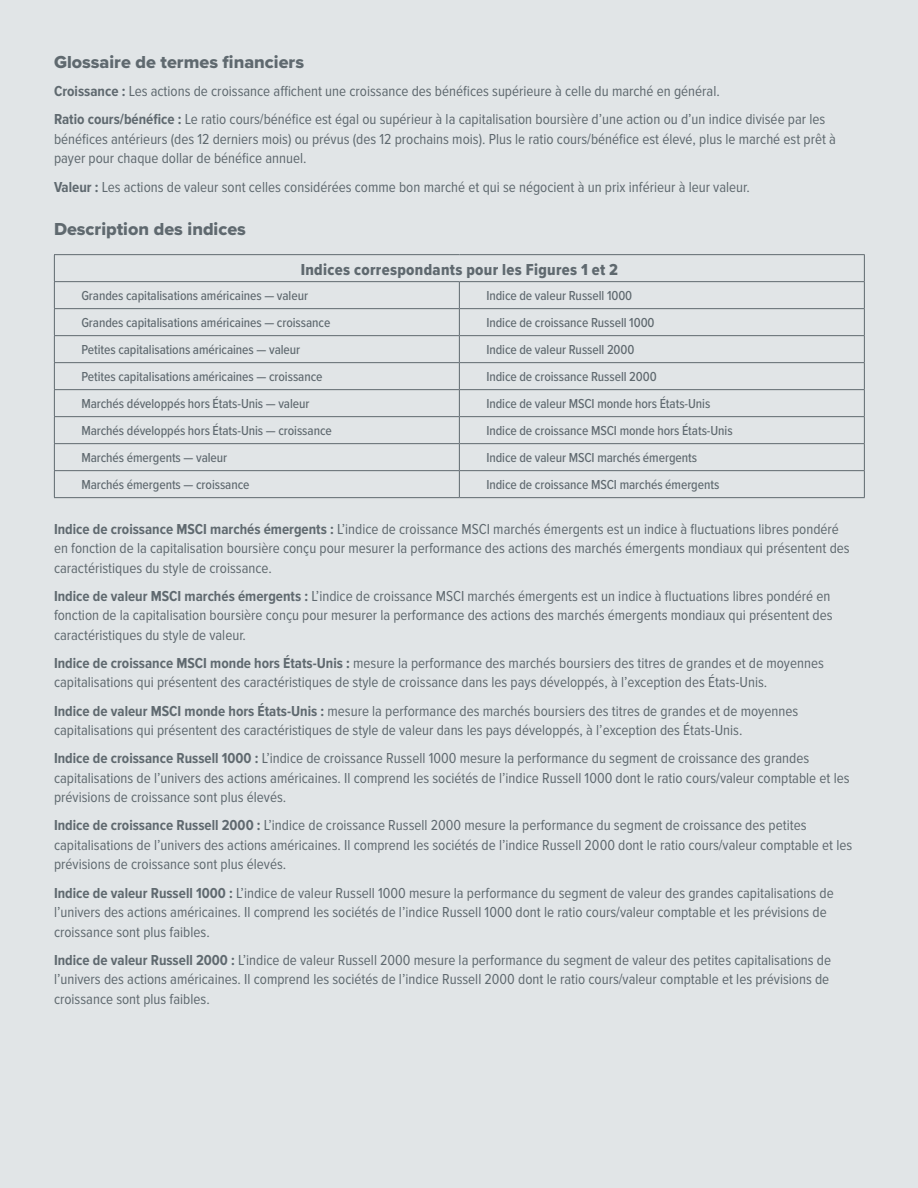
<style>
.page{position:relative;width:918px;height:1188px;background:#e1e5e7}
.page>*{position:absolute;margin:0;border:0;box-sizing:border-box;transform-origin:0 0}
.Body_Copy__10pt__R{font:18px "Proxima Nova Extrabld";color:#5f696f}
.t1{font:16.5px "Proxima Nova Cond Extrabld";letter-spacing:.02em;color:#5f696f}
.Body_Copy__10pt__R-2{font:15px/19.5px "Proxima Nova Cond";color:#5f696f}
.t2{font:500 13.5px "Proxima Nova Cond";letter-spacing:-.005em;color:#5f696f}
.s1{font-weight:700}
</style>
<div class="page">
<hr style="left:54px;top:254px;width:405px;height:1px;background:#5f696f">
<hr style="left:459px;top:254px;width:406px;height:1px;background:#5f696f">
<hr style="left:54px;top:281px;width:405px;height:1px;background:#5f696f">
<hr style="left:459px;top:281px;width:406px;height:1px;background:#5f696f">
<hr style="left:54px;top:308px;width:405px;height:1px;background:#5f696f">
<hr style="left:459px;top:308px;width:406px;height:1px;background:#5f696f">
<hr style="left:54px;top:335px;width:405px;height:1px;background:#5f696f">
<hr style="left:459px;top:335px;width:406px;height:1px;background:#5f696f">
<hr style="left:54px;top:362px;width:405px;height:1px;background:#5f696f">
<hr style="left:459px;top:362px;width:406px;height:1px;background:#5f696f">
<hr style="left:54px;top:389px;width:405px;height:1px;background:#5f696f">
<hr style="left:459px;top:389px;width:406px;height:1px;background:#5f696f">
<hr style="left:54px;top:416px;width:405px;height:1px;background:#5f696f">
<hr style="left:459px;top:416px;width:406px;height:1px;background:#5f696f">
<hr style="left:54px;top:443px;width:405px;height:1px;background:#5f696f">
<hr style="left:459px;top:443px;width:406px;height:1px;background:#5f696f">
<hr style="left:54px;top:470px;width:405px;height:1px;background:#5f696f">
<svg style="left:54px;top:255px;width:1px;height:242px"></svg>
<hr style="left:459px;top:470px;width:406px;height:1px;background:#5f696f">
<svg style="left:459px;top:282px;width:1px;height:215px"></svg>
<svg style="left:864px;top:255px;width:1px;height:242px"></svg>
<hr style="left:54px;top:497px;width:405px;height:1px;background:#5f696f">
<hr style="left:459px;top:497px;width:406px;height:1px;background:#5f696f">
<p class="Body_Copy__10pt__R" style="left:54px;top:49px;width:252px">Glossaire de termes financiers</p>
<p class="Body_Copy__10pt__R-2" style="left:54px;top:82px;width:667px"><span class="s1">Croissance :</span> Les actions de croissance affichent une croissance des bénéfices supérieure à celle du marché en général.</p>
<p class="Body_Copy__10pt__R-2" style="left:54px;top:110px;width:784px"><span class="s1">Ratio cours/bénéfice :</span> Le ratio cours/bénéfice est égal ou supérieur à la capitalisation boursière d’une action ou d’un indice divisée par les bénéfices antérieurs (des 12 derniers mois) ou prévus (des 12 prochains mois). Plus le ratio cours/bénéfice est élevé, plus le marché est prêt à payer pour chaque dollar de bénéfice annuel.</p>
<p class="Body_Copy__10pt__R-2" style="left:54px;top:177px;width:697px"><span class="s1">Valeur :</span> Les actions de valeur sont celles considérées comme bon marché et qui se négocient à un prix inférieur à leur valeur.</p>
<p class="Body_Copy__10pt__R" style="left:54px;top:215px;width:194px">Description des indices</p>
<p class="t1" style="left:301px;top:257px;width:319px">Indices correspondants pour les Figures 1 et 2</p>
<p class="t2" style="left:81px;top:286px;width:228px">Grandes capitalisations américaines — valeur</p>
<p class="t2" style="left:486px;top:286px;width:147px">Indice de valeur Russell 1000</p>
<p class="t2" style="left:81px;top:313px;width:251px">Grandes capitalisations américaines — croissance</p>
<p class="t2" style="left:486px;top:313px;width:170px">Indice de croissance Russell 1000</p>
<p class="t2" style="left:81px;top:340px;width:220px">Petites capitalisations américaines — valeur</p>
<p class="t2" style="left:486px;top:340px;width:150px">Indice de valeur Russell 2000</p>
<p class="t2" style="left:81px;top:367px;width:243px">Petites capitalisations américaines — croissance</p>
<p class="t2" style="left:486px;top:367px;width:172px">Indice de croissance Russell 2000</p>
<p class="t2" style="left:81px;top:394px;width:230px">Marchés développés hors États-Unis — valeur</p>
<p class="t2" style="left:486px;top:394px;width:225px">Indice de valeur MSCI monde hors États-Unis</p>
<p class="t2" style="left:81px;top:421px;width:252px">Marchés développés hors États-Unis — croissance</p>
<p class="t2" style="left:486px;top:421px;width:248px">Indice de croissance MSCI monde hors États-Unis</p>
<p class="t2" style="left:81px;top:448px;width:147px">Marchés émergents — valeur</p>
<p class="t2" style="left:486px;top:448px;width:212px">Indice de valeur MSCI marchés émergents</p>
<p class="t2" style="left:81px;top:475px;width:170px">Marchés émergents — croissance</p>
<p class="t2" style="left:486px;top:475px;width:235px">Indice de croissance MSCI marchés émergents</p>
<p class="Body_Copy__10pt__R-2" style="left:54px;top:519px;width:797px"><span class="s1">Indice de croissance MSCI marchés émergents :</span> L’indice de croissance MSCI marchés émergents est un indice à fluctuations libres pondéré en fonction de la capitalisation boursière conçu pour mesurer la performance des actions des marchés émergents mondiaux qui présentent des caractéristiques du style de croissance.</p>
<p class="Body_Copy__10pt__R-2" style="left:54px;top:586px;width:780px"><span class="s1">Indice de valeur MSCI marchés émergents :</span> L’indice de croissance MSCI marchés émergents est un indice à fluctuations libres pondéré en fonction de la capitalisation boursière conçu pour mesurer la performance des actions des marchés émergents mondiaux qui présentent des caractéristiques du style de valeur.</p>
<p class="Body_Copy__10pt__R-2" style="left:54px;top:654px;width:771px"><span class="s1">Indice de croissance MSCI monde hors États-Unis :</span> mesure la performance des marchés boursiers des titres de grandes et de moyennes capitalisations qui présentent des caractéristiques de style de croissance dans les pays développés, à l’exception des États-Unis.</p>
<p class="Body_Copy__10pt__R-2" style="left:54px;top:701px;width:746px"><span class="s1">Indice de valeur MSCI monde hors États-Unis :</span> mesure la performance des marchés boursiers des titres de grandes et de moyennes capitalisations qui présentent des caractéristiques de style de valeur dans les pays développés, à l’exception des États-Unis.</p>
<p class="Body_Copy__10pt__R-2" style="left:54px;top:749px;width:797px"><span class="s1">Indice de croissance Russell 1000 :</span> L’indice de croissance Russell 1000 mesure la performance du segment de croissance des grandes capitalisations de l’univers des actions américaines. Il comprend les sociétés de l’indice Russell 1000 dont le ratio cours/valeur comptable et les prévisions de croissance sont plus élevés.</p>
<p class="Body_Copy__10pt__R-2" style="left:54px;top:816px;width:800px"><span class="s1">Indice de croissance Russell 2000 :</span> L’indice de croissance Russell 2000 mesure la performance du segment de croissance des petites capitalisations de l’univers des actions américaines. Il comprend les sociétés de l’indice Russell 2000 dont le ratio cours/valeur comptable et les prévisions de croissance sont plus élevés.</p>
<p class="Body_Copy__10pt__R-2" style="left:54px;top:883px;width:781px"><span class="s1">Indice de valeur Russell 1000 :</span> L’indice de valeur Russell 1000 mesure la performance du segment de valeur des grandes capitalisations de l’univers des actions américaines. Il comprend les sociétés de l’indice Russell 1000 dont le ratio cours/valeur comptable et les prévisions de croissance sont plus faibles.</p>
<p class="Body_Copy__10pt__R-2" style="left:54px;top:950px;width:779px"><span class="s1">Indice de valeur Russell 2000 :</span> L’indice de valeur Russell 2000 mesure la performance du segment de valeur des petites capitalisations de l’univers des actions américaines. Il comprend les sociétés de l’indice Russell 2000 dont le ratio cours/valeur comptable et les prévisions de croissance sont plus faibles.</p>
</div>
